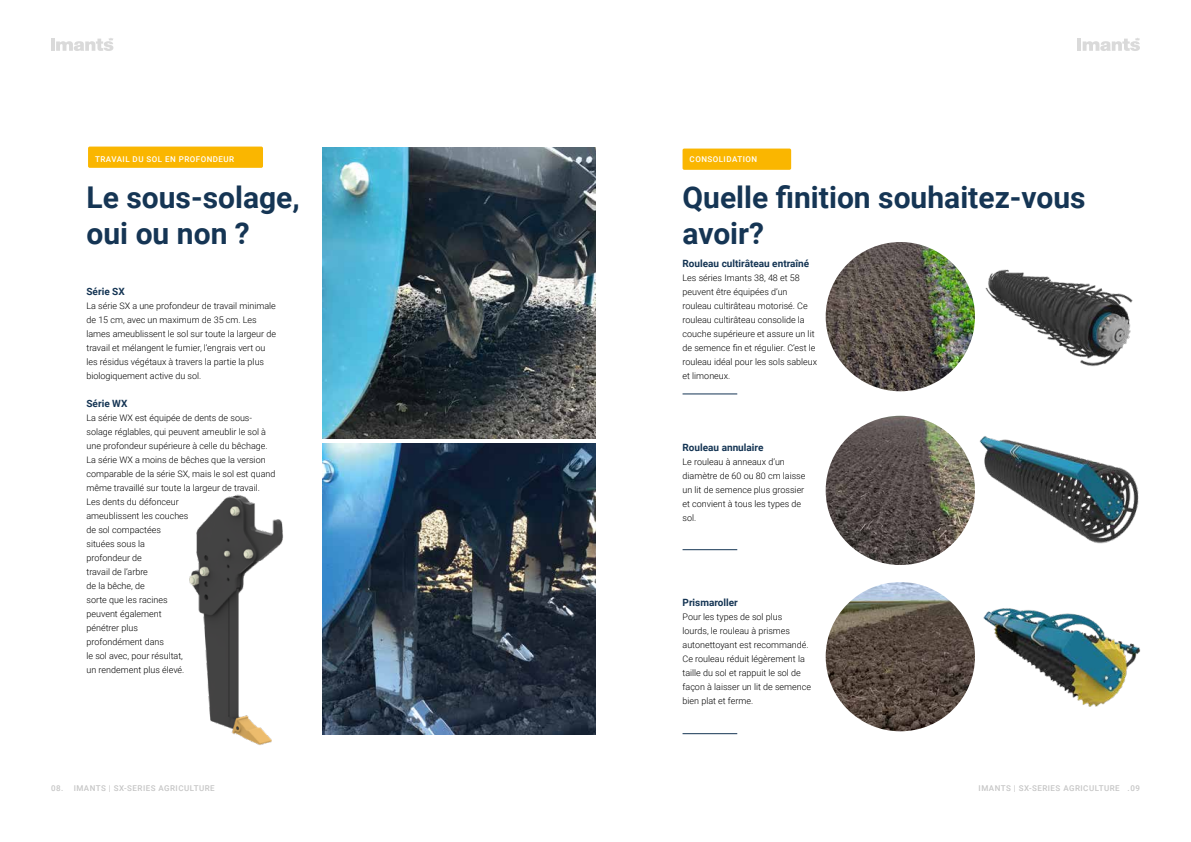
<style>
.page{position:relative;width:1191px;height:842px;background:#fff}
.page>*{position:absolute;margin:0;border:0;box-sizing:border-box;transform-origin:0 0}
.t1{font:700 30px/36px "Roboto";color:#153554}
.t2{font:700 10px "Roboto";color:#153554}
.t3{font:300 9px/14px "Roboto";color:#000}
.t4{font:500 8px "Roboto";letter-spacing:.06em;color:#c6c6c6}
.t5{font:500 8px "Roboto";letter-spacing:.06em;color:#fff}
</style>
<div class="page">
<svg style="left:51px;top:38px;width:62px;height:13px"></svg>
<svg style="left:1077px;top:38px;width:63px;height:13px"></svg>
<img style="left:323px;top:148px;width:272px;height:290px">
<img style="left:323px;top:444px;width:272px;height:290px">
<div style="left:88px;top:147px;width:175px;height:21px;background:#fab600;border-radius:2px"></div>
<img style="left:973px;top:269px;width:160px;height:98px">
<img style="left:968px;top:608px;width:173px;height:99px">
<img style="left:965px;top:436px;width:174px;height:108px">
<img style="left:825px;top:242px;width:150px;height:149px;border-radius:75px">
<img style="left:825px;top:416px;width:150px;height:149px;border-radius:75px">
<img style="left:825px;top:582px;width:150px;height:149px;border-radius:75px">
<div style="left:682px;top:149px;width:109px;height:21px;background:#fab600;border-radius:2px"></div>
<hr style="left:682px;top:394px;width:55px;height:1px;background:#153554">
<hr style="left:682px;top:549px;width:55px;height:1px;background:#153554">
<hr style="left:682px;top:733px;width:55px;height:1px;background:#153554">
<img style="left:189px;top:471px;width:198px;height:274px">
<p class="t5" style="left:95px;top:154px;width:141px">TRAVAIL DU SOL EN PROFONDEUR</p>
<h1 class="t1" style="left:86px;top:178px;width:215px">Le sous-solage, oui ou non ?</h1>
<p class="t2" style="left:86px;top:284px;width:40px">Série SX</p>
<p class="t3" style="left:86px;top:298px;width:191px">La série SX a une profondeur de travail minimale de 15 cm, avec un maximum de 35 cm. Les lames ameublissent le sol sur toute la largeur de travail et mélangent le fumier, l’engrais vert ou les résidus végétaux à travers la partie la plus biologiquement active du sol.</p>
<p class="t2" style="left:86px;top:396px;width:42px">Série WX</p>
<p class="t3" style="left:86px;top:410px;width:190px">La série WX est équipée de dents de sous&shy;solage réglables, qui peuvent ameublir le sol à une profondeur supérieure à celle du bêchage.<br>La série WX a moins de bêches que la version comparable de la série SX, mais le sol est quand même travaillé sur toute la largeur de travail.<br>Les dents du défonceur<br>ameublissent les couches<br>de sol compactées<br>situées sous la<br>profondeur de<br>travail de l’arbre<br>de la bêche, de<br>sorte que les racines<br>peuvent également<br>pénétrer plus<br>profondément dans<br>le sol avec, pour résultat,<br>un rendement plus élevé.</p>
<p class="t5" style="left:689px;top:154px;width:69px">CONSOLIDATION</p>
<h1 class="t1" style="left:682px;top:179px;width:405px">Quelle finition souhaitez-vous avoir?</h1>
<p class="t2" style="left:682px;top:256px;width:128px">Rouleau cultirâteau entraîné</p>
<p class="t3" style="left:682px;top:270px;width:136px">Les séries Imants 38, 48 et 58 peuvent être équipées d’un rouleau cultirâteau motorisé. Ce rouleau cultirâteau consolide la couche supérieure et assure un lit de semence fin et régulier. C’est le rouleau idéal pour les sols sableux et limoneux.</p>
<p class="t2" style="left:682px;top:440px;width:82px">Rouleau annulaire</p>
<p class="t3" style="left:682px;top:454px;width:124px">Le rouleau à anneaux d’un diamètre de 60 ou 80 cm laisse un lit de semence plus grossier et convient à tous les types de sol.</p>
<p class="t2" style="left:682px;top:596px;width:57px">Prismaroller</p>
<p class="t3" style="left:682px;top:610px;width:130px">Pour les types de sol plus<br>lourds, le rouleau à prismes autonettoyant est recommandé.<br>Ce rouleau réduit légèrement la taille du sol et rappuit le sol de façon à laisser un lit de semence bien plat et ferme.</p>
<p class="t4" style="left:51px;top:782px;width:165px">08. IMANTS | SX-SERIES AGRICULTURE</p>
<p class="t4" style="left:978px;top:782px;width:163px">IMANTS | SX-SERIES AGRICULTURE .09</p>
</div>
